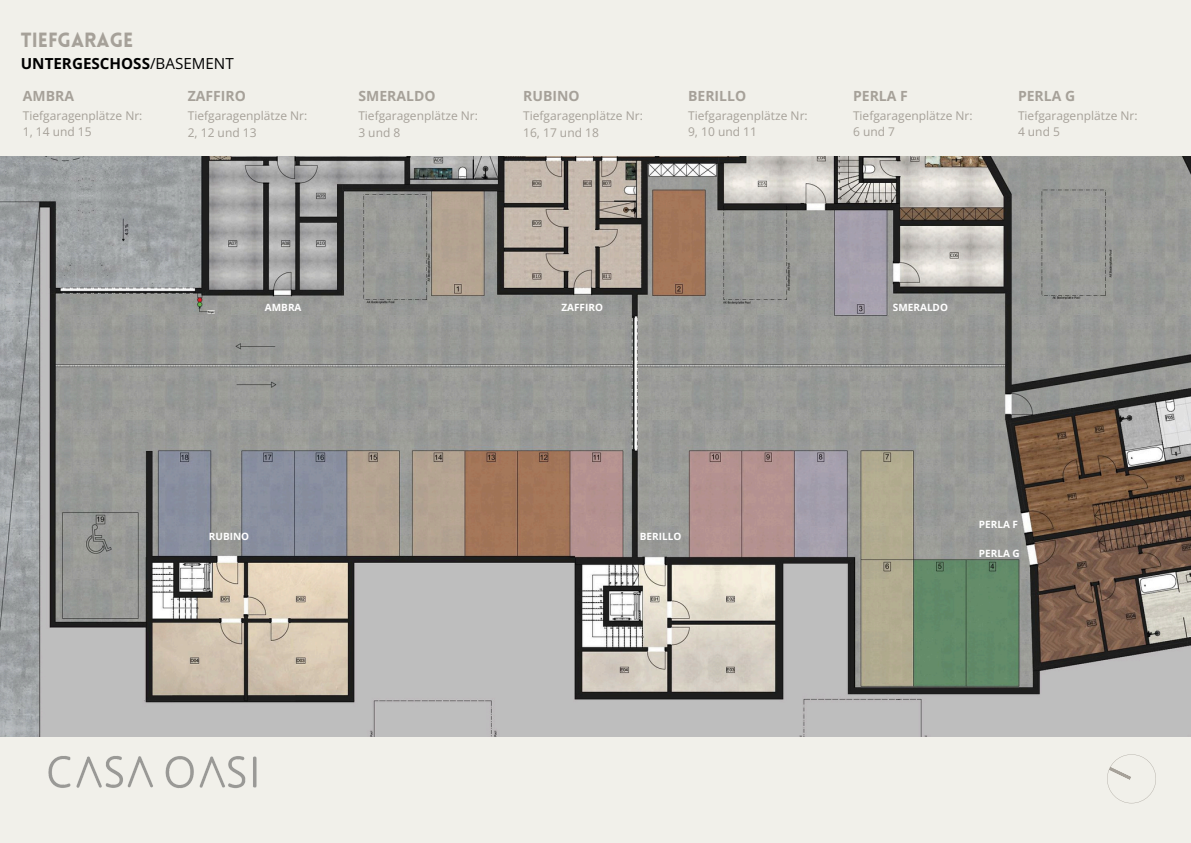
<style>
.page{position:relative;width:1191px;height:843px;background:#fff}
.page>*{position:absolute;margin:0;border:0;box-sizing:border-box;transform-origin:0 0}
.t1{font:900 20.1px "Lovelo";color:#a6a199}
.t2{font:700 15.2px "Open Sans";color:#000}
.t3{font:700 14px "Open Sans";color:#a6a199}
.t4{font:12px/16.5px "Open Sans";color:#a6a199}
.t5{font:700 10px "Open Sans";color:#fff}
.s1{font-weight:400}
</style>
<div class="page">
<div style="left:0;top:0;width:1190px;height:156px;background:#f1f0ea"></div>
<img style="left:0;top:156px;width:1190px;height:581px">
<div style="left:0;top:737px;width:1190px;height:105px;background:#f1f0ea"></div>
<img style="left:0;top:664px;width:305px;height:125px">
<svg style="left:1107px;top:754px;width:48px;height:48px"></svg>
<h3 class="t1" style="left:21px;top:32px;width:114px">TIEFGARAGE</h3>
<h2 class="t2" style="left:21px;top:53px;width:214px">UNTERGESCHOSS<span class="s1">/BASEMENT</span></h2>
<h2 class="t3" style="left:23px;top:86px;width:53px">AMBRA</h2>
<h2 class="t3" style="left:188px;top:86px;width:60px">ZAFFIRO</h2>
<h2 class="t3" style="left:358px;top:86px;width:79px">SMERALDO</h2>
<h2 class="t3" style="left:523px;top:86px;width:58px">RUBINO</h2>
<h2 class="t3" style="left:688px;top:86px;width:60px">BERILLO</h2>
<h2 class="t3" style="left:852px;top:86px;width:56px">PERLA F</h2>
<p class="t3" style="left:1017px;top:86px;width:59px">PERLA G</p>
<h4 class="t4" style="left:23px;top:107px;width:121px">Tiefgaragenplätze Nr:<br>1, 14 und 15</h4>
<h4 class="t4" style="left:188px;top:107px;width:121px">Tiefgaragenplätze Nr:<br>2, 12 und 13</h4>
<h4 class="t4" style="left:358px;top:107px;width:121px">Tiefgaragenplätze Nr:<br>3 und 8</h4>
<h4 class="t4" style="left:523px;top:107px;width:121px">Tiefgaragenplätze Nr:<br>16, 17 und 18</h4>
<h4 class="t4" style="left:688px;top:107px;width:121px">Tiefgaragenplätze Nr:<br>9, 10 und 11</h4>
<h4 class="t4" style="left:852px;top:107px;width:121px">Tiefgaragenplätze Nr:<br>6 und 7</h4>
<h4 class="t4" style="left:1017px;top:107px;width:121px">Tiefgaragenplätze Nr:<br>4 und 5</h4>
<p class="t5" style="left:265px;top:300px;width:38px">AMBRA</p>
<p class="t5" style="left:561px;top:300px;width:43px">ZAFFIRO</p>
<p class="t5" style="left:892px;top:300px;width:57px">SMERALDO</p>
<p class="t5" style="left:209px;top:529px;width:42px">RUBINO</p>
<p class="t5" style="left:639px;top:529px;width:43px">BERILLO</p>
<p class="t5" style="left:978px;top:517px;width:41px">PERLA F</p>
<p class="t5" style="left:978px;top:546px;width:42px">PERLA G</p>
</div>
